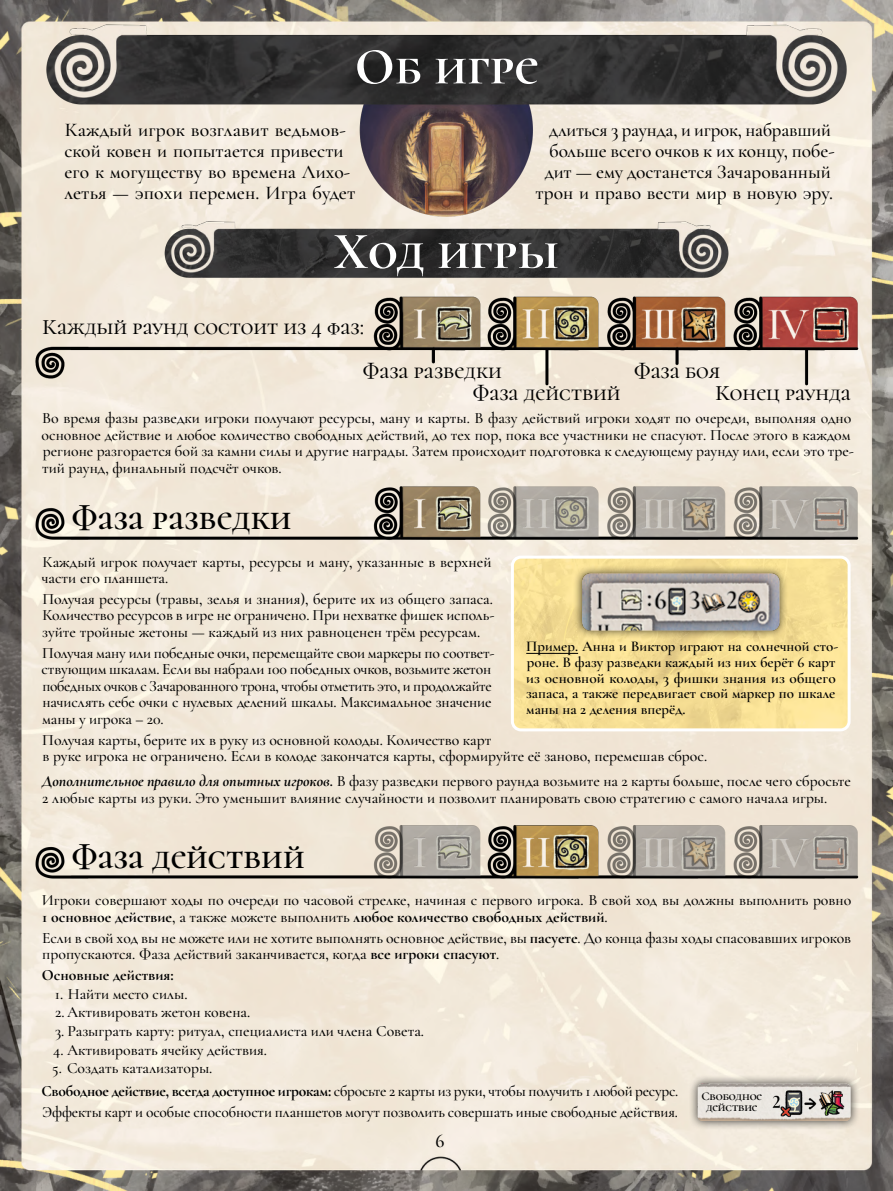
<style>
.page{position:relative;width:893px;height:1191px;background:#fff}
.page>*{position:absolute;margin:0;border:0;box-sizing:border-box;transform-origin:0 0}
.t1{font:700 52.5px "Cormorant Di";color:#fff}
.t2{font:600 34.5px "Cormorant Di";color:#000}
.t3{font:500 22.05px/44.4px "Cormorant Di";color:#000}
.t4{font:500 19.5px/21px "Cormorant Garamond";color:#000}
.t5{font:500 15.75px/16.5px "Cormorant Garamond";color:#000}
.t6{font:700 15.75px "Cormorant Garamond";color:#000}
.t7{font:600 15px/15.8px "Cormorant Garamond";color:#000}
.t8{font:600 12px "Cormorant Garamond";color:#000}
.t9{font:600 12px/11.2px "Cormorant Di";letter-spacing:-.01em;color:#000;text-align:center}
.t10{font:600 11.25px/14.5px "Cormorant Garamond";color:#000}
.s1{font-weight:700;font-style:italic}
.s2{font-weight:700}
</style>
<div class="page">
<img style="left:0;top:0;width:893px;height:1191px">
<img style="left:512px;top:557px;width:337px;height:173px">
<div style="left:511px;top:555px;width:340px;height:176px;border:3px solid #fff;border-radius:9px"></div>
<hr style="left:526px;top:653px;width:52px;height:1px;background:#000">
<div style="left:573px;top:564px;width:215px;height:75px;background:#000;opacity:.75"></div>
<img style="left:582px;top:573px;width:197px;height:57px">
<div style="left:688px;top:1074px;width:172px;height:56px;background:#000;opacity:.75"></div>
<img style="left:698px;top:1083px;width:152px;height:37px">
<h1 class="t1" style="left:355px;top:34px;width:185px">Об игре</h1>
<p class="t4" style="left:64px;top:119px;width:293px">Каждый игрок возглавит ведьмов&shy;ской ковен и попытается привести его к могуществу во времена Лихо&shy;летья — эпохи перемен. Игра будет</p>
<p class="t4" style="left:536px;top:119px;width:301px;text-align:right">длиться 3 раунда, и игрок, набравший больше всего очков к их концу, побе&shy;дит — ему достанется Зачарованный трон и право вести мир в новую эру.</p>
<h1 class="t1" style="left:334px;top:219px;width:226px">Ход игры</h1>
<h3 class="t3" style="left:363px;top:304px;width:141px;text-indent:-320px">Каждый раунд состоит из 4 фаз:<br>Фаза разведки</h3>
<h3 class="t3" style="left:472px;top:371px;width:150px">Фаза действий</h3>
<h3 class="t3" style="left:715px;top:371px;width:137px">Конец раунда</h3>
<h3 class="t3" style="left:634px;top:349px;width:88px">Фаза боя</h3>
<p class="t5" style="left:42px;top:410px;width:814px">Во время фазы разведки игроки получают ресурсы, ману и карты. В фазу действий игроки ходят по очереди, выполняя одно основное действие и любое количество свободных действий, до тех пор, пока все участники не спасуют. После этого в каждом регионе разгорается бой за камни силы и другие награды. Затем происходит подготовка к следующему раунду или, если это тре&shy;тий раунд, финальный подсчёт очков.</p>
<h2 class="t2" style="left:71px;top:496px;width:222px">Фаза разведки</h2>
<p class="t5" style="left:42px;top:553px;width:451px">Каждый игрок получает карты, ресурсы и ману, указанные в верхней части его планшета.</p>
<p class="t5" style="left:42px;top:590px;width:454px;text-align:justify">Получая ресурсы (травы, зелья и знания), берите их из общего запаса.<br>Количество ресурсов в игре не ограничено. При нехватке фишек исполь&shy;зуйте тройные жетоны — каждый из них равноценен трём ресурсам.</p>
<p class="t5" style="left:42px;top:644px;width:455px">Получая ману или победные очки, перемещайте свои маркеры по соответ&shy;ствующим шкалам. Если вы набрали 100 победных очков, возьмите жетон победных очков с Зачарованного трона, чтобы отметить это, и продолжайте начислять себе очки с нулевых делений шкалы. Максимальное значение маны у игрока – 20.</p>
<p class="t5" style="left:42px;top:731px;width:666px">Получая карты, берите их в руку из основной колоды. Количество карт<br>в руке игрока не ограничено. Если в колоде закончатся карты, сформируйте её заново, перемешав сброс.</p>
<p class="t5" style="left:42px;top:772px;width:810px"><span class="s1">Дополнительное правило для опытных игроков.</span> В фазу разведки первого раунда возьмите на 2 карты больше, после чего сбросьте<br>2 любые карты из руки. Это уменьшит влияние случайности и позволит планировать свою стратегию с самого начала игры.</p>
<p class="t7" style="left:526px;top:638px;width:314px">Пример. Анна и Виктор играют на солнечной сто&shy;роне. В фазу разведки каждый из них берёт 6 карт из основной колоды, 3 фишки знания из общего запаса, а также передвигает свой маркер по шкале маны на 2 деления вперёд.</p>
<h2 class="t2" style="left:71px;top:835px;width:235px">Фаза действий</h2>
<p class="t5" style="left:42px;top:892px;width:811px">Игроки совершают ходы по очереди по часовой стрелке, начиная с первого игрока. В свой ход вы должны выполнить ровно<br><span class="s2">1 основное действие</span>, а также можете выполнить <span class="s2">любое количество свободных действий</span>.</p>
<p class="t5" style="left:42px;top:929px;width:811px">Если в свой ход вы не можете или не хотите выполнять основное действие, вы <span class="s2">пасуете</span>. До конца фазы ходы спасовавших игроков пропускаются. Фаза действий заканчивается, когда <span class="s2">все игроки спасуют</span>.</p>
<p class="t6" style="left:42px;top:965px;width:133px">Основные действия:</p>
<p class="t5" style="left:55px;top:985px;width:134px">1. Найти место силы.</p>
<p class="t5" style="left:55px;top:1004px;width:197px">2. Активировать жетон ковена.</p>
<p class="t5" style="left:55px;top:1022px;width:370px">3. Разыграть карту: ритуал, специалиста или члена Совета.</p>
<p class="t5" style="left:53px;top:1041px;width:215px">4. Активировать ячейку действия.</p>
<p class="t5" style="left:42px;top:1056px;width:638px;line-height:22.8px;text-indent:11px">5. Создать катализаторы.<br><span class="s2">Свободное действие, всегда доступное игрокам:</span> сбросьте 2 карты из руки, чтобы получить 1 любой ресурс.</p>
<p class="t5" style="left:42px;top:1103px;width:637px">Эффекты карт и особые способности планшетов могут позволить совершать иные свободные действия.</p>
<p class="t8" style="left:707px;top:928px;width:141px">ячейки действий в регионах</p>
<p class="t10" style="left:720px;top:1084px;width:36px">Трава<br>Знание</p>
<p class="t9" style="left:701px;top:1090px;width:62px">Свободное действие</p>
<p class="t4" style="left:435px;top:1130px;width:11px">6</p>
</div>
